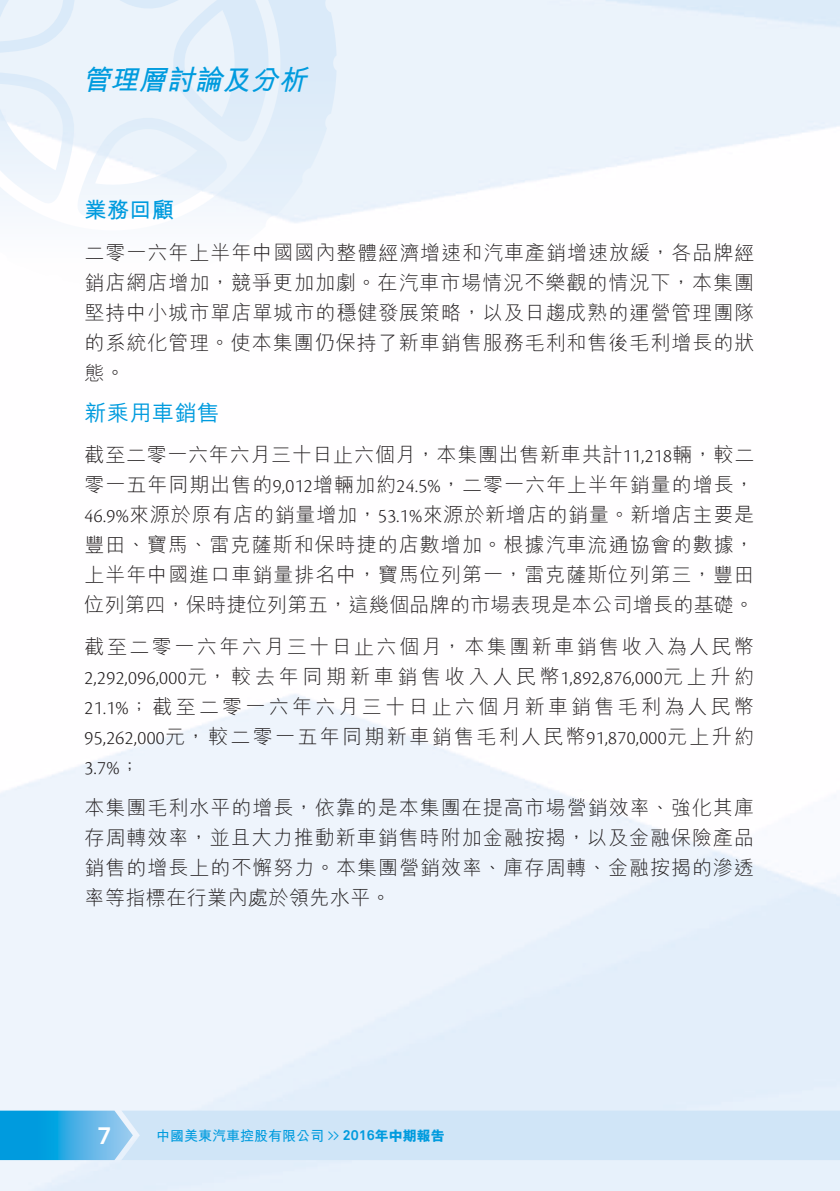
<style>
.page{position:relative;width:840px;height:1191px;background:#fff}
.page>*{position:absolute;margin:0;border:0;box-sizing:border-box;transform-origin:0 0}
.t1{font:italic 700 28px "M Hei HK";color:#009bde}
.t2{font:700 24px "Akkurat Pro";color:#fff}
.t3{font:500 22px "M Hei HK";letter-spacing:.025em;color:#009bde}
.t4{font:700 22px "M Hei HK";color:#009bde}
.t5{font:300 20px/30px "M Hei HK";letter-spacing:.05em;color:#231f20;text-align:justify}
.t6{font:300 20px/30px "M Hei HK";letter-spacing:.16em;color:#231f20}
.t7{font:300 20px "Cronos Pro";letter-spacing:.02em;color:#231f20}
.t8{font:300 20px "M Hei HK";letter-spacing:.12em;color:#231f20}
.t9{font:700 14px "M Hei HK";color:#009bde}
.s1{font-family:"Cronos Pro"}
.s2{font-family:"M Hei HK"}
.s3{font-family:"Akkurat Pro";font-weight:400}
.s4{font-family:"Akkurat Pro"}
.s5{font-weight:800}
</style>
<div class="page">
<svg style="left:0;top:0;width:336px;height:252px"></svg>
<svg style="left:0;top:0;width:274px;height:225px"></svg>
<svg style="left:0;top:1110px;width:839px;height:50px;background:#b9dcf4"></svg>
<h1 class="t1" style="left:82px;top:59px;width:234px">管理層討論及分析</h1>
<p class="t4" style="left:85px;top:194px;width:91px">業務回顧</p>
<p class="t5" style="left:85px;top:236px;width:671px">二零一六年上半年中國國內整體經濟增速和汽車產銷增速放緩，各品牌經銷店網店增加，競爭更加加劇。在汽車市場情況不樂觀的情況下，本集團堅持中小城市單店單城市的穩健發展策略，以及日趨成熟的運營管理團隊的系統化管理。使本集團仍保持了新車銷售服務毛利和售後毛利增長的狀態。</p>
<p class="t3" style="left:85px;top:397px;width:136px">新乘用車銷售</p>
<p class="t5" style="left:84px;top:439px;width:671px">截至二零一六年六月三十日止六個月，本集團出售新車共計<span class="s1">11,218</span>輛，較二零一五年同期出售的<span class="s1">9,012</span>增輛加約<span class="s1">24.5%</span>，二零一六年上半年銷量的增長，<span class="s1">46.9%</span>來源於原有店的銷量增加，<span class="s1">53.1%</span>來源於新增店的銷量。新增店主要是豐田、寶馬、雷克薩斯和保時捷的店數增加。根據汽車流通協會的數據，上半年中國進口車銷量排名中，寶馬位列第一，雷克薩斯位列第三，豐田位列第四，保時捷位列第五，這幾個品牌的市場表現是本公司增長的基礎。</p>
<p class="t8" style="left:84px;top:632px;width:670px">截至二零一六年六月三十日止六個月，本集團新車銷售收入為人民幣</p>
<p class="t7" style="left:84px;top:666px;width:670px">2,292,096,000<span class="s2">元，較去年同期新車銷售收入人民幣</span>1,892,876,000<span class="s2">元上升約</span></p>
<p class="t6" style="left:84px;top:690px;width:670px"><span class="s1">21.1%</span>；截至二零一六年六月三十日止六個月新車銷售毛利為人民幣<br><span class="s1">95,262,000</span>元，較二零一五年同期新車銷售毛利人民幣<span class="s1">91,870,000</span>元上升約</p>
<p class="t7" style="left:84px;top:756px;width:57px">3.7%<span class="s2">；</span></p>
<p class="t5" style="left:84px;top:792px;width:670px">本集團毛利水平的增長，依靠的是本集團在提高市場營銷效率、強化其庫存周轉效率，並且大力推動新車銷售時附加金融按揭，以及金融保險產品銷售的增長上的不懈努力。本集團營銷效率、庫存周轉、金融按揭的滲透率等指標在行業內處於領先水平。</p>
<p class="t2" style="left:97px;top:1120px;width:15px">7</p>
<p class="t9" style="left:156px;top:1125px;width:290px">中國美東汽車控股有限公司 <span class="s3">&gt;&gt;</span> <span class="s4">2016</span><span class="s5">年中期報告</span></p>
</div>
